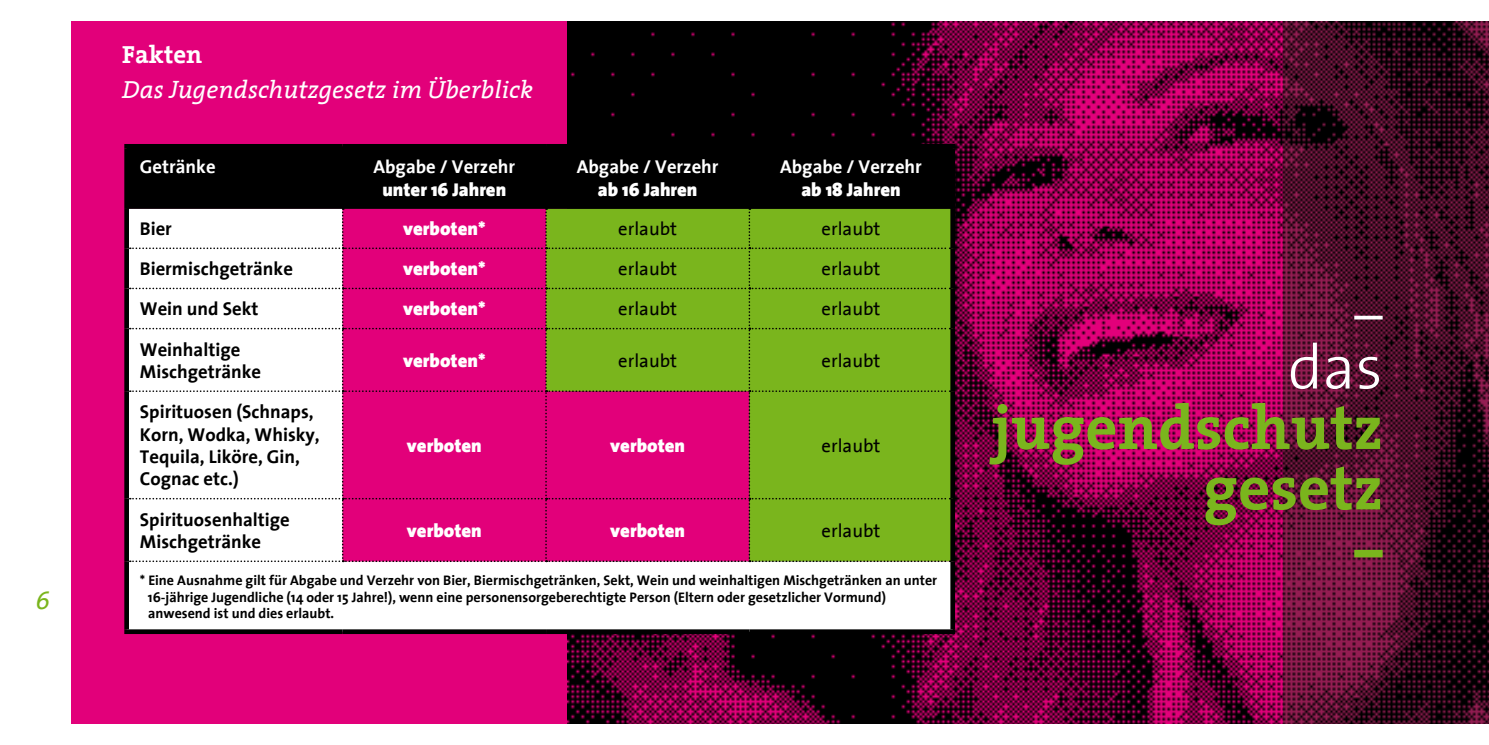
<style>
.page{position:relative;width:1489px;height:745px;background:#fff}
.page>*{position:absolute;margin:0;border:0;box-sizing:border-box;transform-origin:0 0}
.t1{font:700 62.75px/60.2px "The Serif 7";color:#7ab51d;text-align:right}
.t2{font:300 62.75px "The Sans 3";color:#fff}
.t3{font:italic 25px "The Serif 5";color:#fff}
.t4{font:700 25px "The Serif 7";color:#fff}
.t5{font:italic 25px "The Sans 5";color:#7ab51d}
.t6{font:18.75px/22.5px "The Sans 7 Bold Plain";color:#000}
.t7{font:18.75px/22.5px "The Sans 7 Bold Plain";color:#fff;text-align:center}
.t8{font:18.75px "The Sans 5";color:#000}
.t9{font:900 18.75px "The Sans 9";color:#fff}
.t10{font:14px/16.8px "The Sans 7 Bold Plain";color:#000}
.s1{font-family:"The Sans 9";font-weight:900}
</style>
<div class="page">
<div style="left:71px;top:21px;width:1226px;height:702px;background:#e2007a"></div>
<img style="left:567px;top:21px;width:921px;height:702px">
<svg style="left:1354px;top:315px;width:28px;height:4px"></svg>
<div style="left:1354px;top:549px;width:28px;height:8px;background:#7ab51d"></div>
<div style="left:129px;top:209px;width:821px;height:420px;background:#fff"></div>
<div style="left:124px;top:209px;width:5px;height:39px;background:#000"></div>
<div style="left:950px;top:209px;width:5px;height:39px;background:#000"></div>
<div style="left:124px;top:248px;width:5px;height:40px;background:#000"></div>
<div style="left:950px;top:248px;width:5px;height:40px;background:#000"></div>
<div style="left:124px;top:288px;width:5px;height:40px;background:#000"></div>
<div style="left:950px;top:288px;width:5px;height:40px;background:#000"></div>
<div style="left:124px;top:328px;width:5px;height:63px;background:#000"></div>
<div style="left:950px;top:328px;width:5px;height:63px;background:#000"></div>
<div style="left:124px;top:391px;width:5px;height:107px;background:#000"></div>
<div style="left:950px;top:391px;width:5px;height:107px;background:#000"></div>
<div style="left:124px;top:498px;width:5px;height:63px;background:#000"></div>
<div style="left:950px;top:498px;width:5px;height:63px;background:#000"></div>
<div style="left:124px;top:561px;width:5px;height:68px;background:#000"></div>
<div style="left:950px;top:561px;width:5px;height:68px;background:#000"></div>
<svg style="left:124px;top:629px;width:219px;height:4px"></svg>
<svg style="left:343px;top:629px;width:203px;height:4px"></svg>
<svg style="left:546px;top:629px;width:203px;height:4px"></svg>
<svg style="left:749px;top:629px;width:206px;height:4px"></svg>
<hr style="left:124px;top:144px;width:219px;height:4px;background:#000">
<div style="left:124px;top:148px;width:5px;height:61px;background:#000"></div>
<hr style="left:343px;top:144px;width:203px;height:4px;background:#000">
<hr style="left:546px;top:144px;width:203px;height:4px;background:#000">
<hr style="left:749px;top:144px;width:206px;height:4px;background:#000">
<div style="left:950px;top:148px;width:5px;height:61px;background:#000"></div>
<svg style="left:130px;top:148px;width:820px;height:413px"></svg>
<p class="t5" style="left:35px;top:579px;width:16px">6</p>
<p class="t4" style="left:122px;top:34px;width:81px">Fakten</p>
<p class="t3" style="left:122px;top:69px;width:412px">Das Jugendschutzgesetz im Überblick</p>
<p class="t7" style="left:140px;top:155px;width:77px">Getränke</p>
<p class="t7" style="left:373px;top:155px;width:143px">Abgabe / Verzehr <span class="s1">unter 16 Jahren</span></p>
<p class="t7" style="left:577px;top:155px;width:143px">Abgabe / Verzehr <span class="s1">ab 16 Jahren</span></p>
<p class="t7" style="left:780px;top:155px;width:143px">Abgabe / Verzehr <span class="s1">ab 18 Jahren</span></p>
<p class="t6" style="left:140px;top:217px;width:34px">Bier</p>
<p class="t9" style="left:403px;top:213px;width:84px">verboten*</p>
<p class="t8" style="left:618px;top:213px;width:60px">erlaubt</p>
<p class="t8" style="left:821px;top:213px;width:60px">erlaubt</p>
<p class="t6" style="left:140px;top:257px;width:154px">Biermischgetränke</p>
<p class="t9" style="left:403px;top:253px;width:84px">verboten*</p>
<p class="t8" style="left:618px;top:253px;width:60px">erlaubt</p>
<p class="t8" style="left:821px;top:253px;width:60px">erlaubt</p>
<p class="t6" style="left:140px;top:297px;width:120px">Wein und Sekt</p>
<p class="t9" style="left:403px;top:293px;width:84px">verboten*</p>
<p class="t8" style="left:618px;top:293px;width:60px">erlaubt</p>
<p class="t8" style="left:821px;top:293px;width:60px">erlaubt</p>
<p class="t6" style="left:140px;top:337px;width:123px">Weinhaltige<br>Mischgetränke</p>
<p class="t9" style="left:403px;top:344px;width:84px">verboten*</p>
<p class="t8" style="left:618px;top:344px;width:60px">erlaubt</p>
<p class="t8" style="left:821px;top:344px;width:60px">erlaubt</p>
<p class="t6" style="left:140px;top:400px;width:181px">Spirituosen (Schnaps,<br>Korn, Wodka, Whisky,<br>Tequila, Liköre, Gin,<br>Cognac etc.)</p>
<p class="t9" style="left:407px;top:429px;width:76px">verboten</p>
<p class="t9" style="left:610px;top:429px;width:76px">verboten</p>
<p class="t8" style="left:821px;top:429px;width:60px">erlaubt</p>
<p class="t6" style="left:140px;top:507px;width:151px">Spirituosenhaltige<br>Mischgetränke</p>
<p class="t9" style="left:407px;top:514px;width:76px">verboten</p>
<p class="t9" style="left:610px;top:514px;width:76px">verboten</p>
<p class="t8" style="left:821px;top:514px;width:60px">erlaubt</p>
<p class="t10" style="left:148px;top:571px;width:790px;text-indent:-8px">* Eine Ausnahme gilt für Abgabe und Verzehr von Bier, Biermischgetränken, Sekt, Wein und weinhaltigen Mischgetränken an unter<br>16-jährige Jugendliche (14 oder 15 Jahre!), wenn eine personensorgeberechtigte Person (Eltern oder gesetzlicher Vormund) anwesend ist und dies erlaubt.</p>
<p class="t2" style="left:1287px;top:315px;width:96px">das</p>
<p class="t1" style="left:991px;top:395px;width:393px">jugendschutz gesetz</p>
</div>
